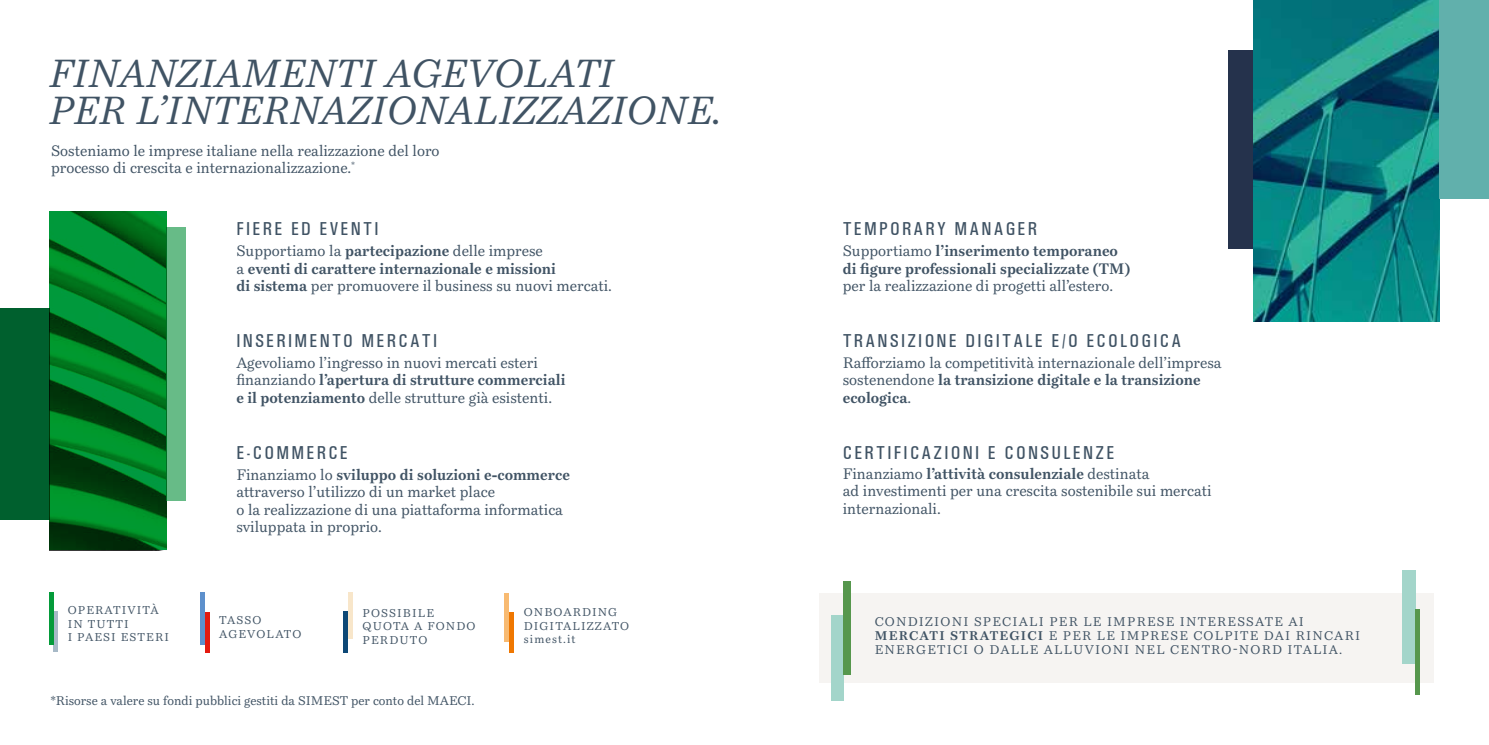
<style>
.page{position:relative;width:1489px;height:745px;background:#fff}
.page>*{position:absolute;margin:0;border:0;box-sizing:border-box;transform-origin:0 0}
.t1{font:italic 38.68px/37.3px "Bressay";color:#405364}
.t2{font:500 18.72px "Univers Condensed";letter-spacing:.12em;color:#405364}
.t3{font:15.05px/17.5px "Bressay";color:#405364}
.t4{font:700 15.05px/17.5px "Bressay";color:#405364}
.t5{font:12.42px/13.8px "Bressay";letter-spacing:.1em;color:#405364}
.t6{font:12.42px "Bressay";color:#405364}
.t7{font:11.2px/13.8px "Bressay";letter-spacing:.1em;color:#405364}
.s1{font-weight:700}
.s2{font-weight:400}
</style>
<div class="page">
<img style="left:1253px;top:0;width:186px;height:321px">
<div style="left:1439px;top:0;width:49px;height:198px;background:#61b0ac"></div>
<div style="left:1228px;top:50px;width:25px;height:198px;background:#25324c"></div>
<hr style="left:205px;top:611px;width:4px;height:41px;background:#e41a0f">
<div style="left:53px;top:610px;width:5px;height:41px;background:#a7b9c7"></div>
<div style="left:200px;top:592px;width:5px;height:52px;background:#5d90cc"></div>
<hr style="left:49px;top:591px;width:4px;height:52px;background:#049b3a">
<hr style="left:509px;top:611px;width:4px;height:41px;background:#ef7701">
<div style="left:504px;top:592px;width:5px;height:49px;background:#f8ba71"></div>
<div style="left:343px;top:611px;width:5px;height:41px;background:#0d4876"></div>
<div style="left:348px;top:592px;width:5px;height:46px;background:#f8e6ca"></div>
<div style="left:819px;top:592px;width:613px;height:90px;background:#f6f4f2"></div>
<div style="left:1401px;top:570px;width:13px;height:93px;background:#a3d5ca"></div>
<div style="left:831px;top:615px;width:12px;height:85px;background:#a3d5ca"></div>
<div style="left:843px;top:581px;width:7px;height:93px;background:#56974d"></div>
<div style="left:1414px;top:609px;width:5px;height:85px;background:#56974d"></div>
<div style="left:166px;top:227px;width:20px;height:274px;background:#67bb87"></div>
<div style="left:0;top:307px;width:50px;height:212px;background:#00602e"></div>
<svg style="left:50px;top:211px;width:117px;height:338px;background:#007624"></svg>
<h1 class="t1" style="left:49px;top:54px;width:674px">FINANZIAMENTI AGEVOLATI<br>PER L’INTERNAZIONALIZZAZIONE.</h1>
<p class="t3" style="left:51px;top:142px;width:390px">Sosteniamo le imprese italiane nella realizzazione del loro processo di crescita e internazionalizzazione.<sup>*</sup></p>
<p class="t2" style="left:236px;top:218px;width:144px">FIERE ED EVENTI</p>
<p class="t2" style="left:842px;top:218px;width:196px">TEMPORARY MANAGER</p>
<p class="t3" style="left:236px;top:242px;width:377px">Supportiamo la <span class="s1">partecipazione</span> delle imprese<br>a <span class="s1">eventi di carattere internazionale e missioni<br>di sistema</span> per promuovere il business su nuovi mercati.</p>
<p class="t4" style="left:842px;top:242px;width:289px"><span class="s2">Supportiamo</span> l’inserimento temporaneo di figure professionali specializzate (TM)</p>
<p class="t3" style="left:842px;top:277px;width:272px">per la realizzazione di progetti all’estero.</p>
<p class="t2" style="left:236px;top:329px;width:202px">INSERIMENTO MERCATI</p>
<p class="t2" style="left:842px;top:329px;width:340px">TRANSIZIONE DIGITALE E/O ECOLOGICA</p>
<p class="t3" style="left:236px;top:354px;width:330px">Agevoliamo l’ingresso in nuovi mercati esteri finanziando <span class="s1">l’apertura di strutture commerciali e il potenziamento</span> delle strutture già esistenti.</p>
<p class="t3" style="left:842px;top:354px;width:380px">Rafforziamo la competitività internazionale dell’impresa sostenendone <span class="s1">la transizione digitale e la transizione ecologica</span>.</p>
<p class="t7" style="left:68px;top:602px;width:103px">OPERATIVITÀ<br>IN TUTTI<br>I PAESI ESTERI</p>
<p class="t2" style="left:236px;top:441px;width:113px">E-COMMERCE</p>
<p class="t3" style="left:236px;top:465px;width:335px">Finanziamo lo <span class="s1">sviluppo di soluzioni e-commerce </span>attraverso l’utilizzo di un market place<br>o la realizzazione di una piattaforma informatica sviluppata in proprio.</p>
<p class="t2" style="left:842px;top:441px;width:273px">CERTIFICAZIONI E CONSULENZE</p>
<p class="t3" style="left:842px;top:464px;width:370px">Finanziamo <span class="s1">l’attività consulenziale</span> destinata<br>ad investimenti per una crescita sostenibile sui mercati internazionali.</p>
<p class="t7" style="left:219px;top:612px;width:84px">TASSO<br>AGEVOLATO</p>
<p class="t7" style="left:524px;top:605px;width:107px">ONBOARDING<br>DIGITALIZZATO</p>
<p class="t7" style="left:524px;top:631px;width:53px">simest.it</p>
<p class="t7" style="left:362px;top:605px;width:114px">POSSIBILE<br>QUOTA A FONDO<br>PERDUTO</p>
<p class="t5" style="left:874px;top:615px;width:487px">CONDIZIONI SPECIALI PER LE IMPRESE INTERESSATE AI<br><span class="s1">MERCATI STRATEGICI</span> E PER LE IMPRESE COLPITE DAI RINCARI<br>ENERGETICI O DALLE ALLUVIONI NEL CENTRO-NORD ITALIA.</p>
<p class="t6" style="left:50px;top:692px;width:426px">*Risorse a valere su fondi pubblici gestiti da SIMEST per conto del MAECI.</p>
</div>
